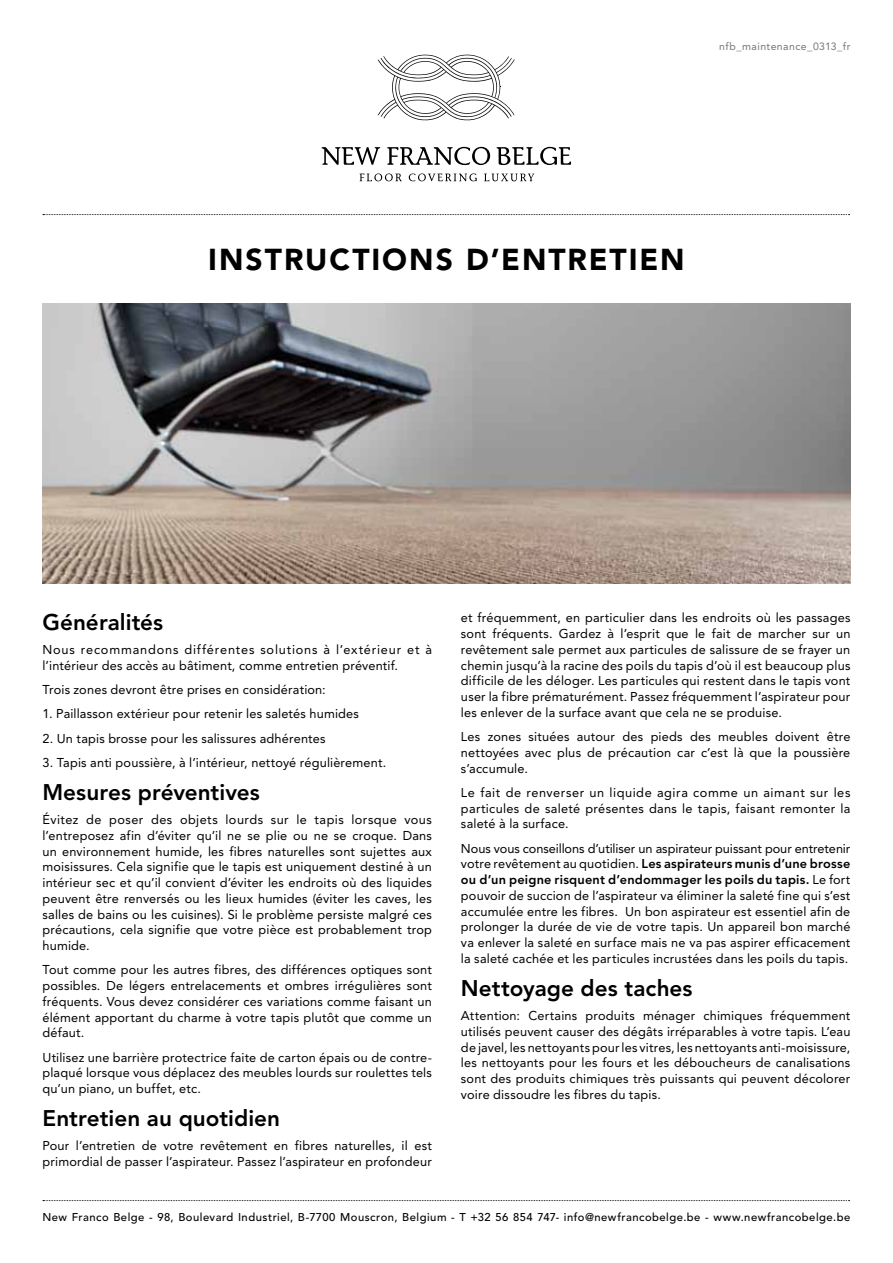
<style>
.page{position:relative;width:893px;height:1263px;background:#fff}
.page>*{position:absolute;margin:0;border:0;box-sizing:border-box;transform-origin:0 0}
.t1{font:900 30px "Avenir LT Std";letter-spacing:.065em;color:#000}
.t2{font:800 22.5px "Avenir LT Std";color:#000}
.t3{font:12.75px/15.8px "Avenir LT Std";letter-spacing:.015em;color:#000;text-align:justify}
.t4{font:500 11.25px "Avenir LT Std";letter-spacing:.045em;color:#000}
.t5{font:10.5px "Avenir LT Std";letter-spacing:.04em;color:#757474}
.s1{font-weight:800}
</style>
<div class="page">
<svg style="left:321px;top:147px;width:59px;height:18px"></svg>
<svg style="left:496px;top:147px;width:75px;height:18px"></svg>
<svg style="left:387px;top:147px;width:103px;height:18px"></svg>
<svg style="left:359px;top:173px;width:43px;height:8px"></svg>
<svg style="left:409px;top:173px;width:68px;height:8px"></svg>
<svg style="left:484px;top:174px;width:50px;height:7px"></svg>
<svg style="left:378px;top:55px;width:137px;height:65px"></svg>
<svg style="left:43px;top:214px;width:807px;height:1px"></svg>
<img style="left:43px;top:303px;width:807px;height:281px">
<svg style="left:43px;top:1200px;width:807px;height:1px"></svg>
<p class="t5" style="left:719px;top:41px;width:133px">nfb_maintenance_0313_fr</p>
<h1 class="t1" style="left:208px;top:242px;width:478px">INSTRUCTIONS D’ENTRETIEN</h1>
<h2 class="t2" style="left:43px;top:609px;width:122px">Généralités</h2>
<p class="t3" style="left:43px;top:642px;width:391px">Nous recommandons différentes solutions à l’extérieur et à l’intérieur des accès au bâtiment, comme entretien préventif.</p>
<p class="t3" style="left:43px;top:682px;width:285px">Trois zones devront être prises en considération:</p>
<p class="t3" style="left:43px;top:706px;width:318px">1. Paillasson extérieur pour retenir les saletés humides</p>
<p class="t3" style="left:43px;top:730px;width:285px">2. Un tapis brosse pour les salissures adhérentes</p>
<p class="t3" style="left:43px;top:754px;width:345px">3. Tapis anti poussière, à l’intérieur, nettoyé régulièrement.</p>
<h2 class="t2" style="left:43px;top:779px;width:219px">Mesures préventives</h2>
<p class="t3" style="left:43px;top:812px;width:391px">Évitez de poser des objets lourds sur le tapis lorsque vous l’entreposez afin d’éviter qu’il ne se plie ou ne se croque. Dans un environnement humide, les fibres naturelles sont sujettes aux moisissures. Cela signifie que le tapis est uniquement destiné à un intérieur sec et qu’il convient d’éviter les endroits où des liquides peuvent être renversés ou les lieux humides (éviter les caves, les salles de bains ou les cuisines). Si le problème persiste malgré ces précautions, cela signifie que votre pièce est probablement trop humide.</p>
<p class="t3" style="left:43px;top:962px;width:391px">Tout comme pour les autres fibres, des différences optiques sont possibles. De légers entrelacements et ombres irrégulières sont fréquents. Vous devez considérer ces variations comme faisant un élément apportant du charme à votre tapis plutôt que comme un défaut.</p>
<p class="t3" style="left:43px;top:1049px;width:391px">Utilisez une barrière protectrice faite de carton épais ou de contre&shy;plaqué lorsque vous déplacez des meubles lourds sur roulettes tels qu’un piano, un buffet, etc.</p>
<h2 class="t2" style="left:43px;top:1105px;width:239px">Entretien au quotidien</h2>
<p class="t3" style="left:43px;top:1138px;width:391px">Pour l’entretien de votre revêtement en fibres naturelles, il est primordial de passer l’aspirateur. Passez l’aspirateur en profondeur</p>
<p class="t3" style="left:461px;top:610px;width:391px">et fréquemment, en particulier dans les endroits où les passages sont fréquents. Gardez à l’esprit que le fait de marcher sur un revêtement sale permet aux particules de salissure de se frayer un chemin jusqu’à la racine des poils du tapis d’où il est beaucoup plus difficile de les déloger. Les particules qui restent dans le tapis vont user la fibre prématurément. Passez fréquemment l’aspirateur pour les enlever de la surface avant que cela ne se produise.</p>
<p class="t3" style="left:461px;top:729px;width:391px">Les zones situées autour des pieds des meubles doivent être nettoyées avec plus de précaution car c’est là que la poussière s’accumule.</p>
<p class="t3" style="left:461px;top:785px;width:391px">Le fait de renverser un liquide agira comme un aimant sur les particules de saleté présentes dans le tapis, faisant remonter la saleté à la surface.</p>
<p class="t3" style="left:461px;top:840px;width:391px">Nous vous conseillons d’utiliser un aspirateur puissant pour entretenir votre revêtement au quotidien. <span class="s1">Les aspirateurs munis d’une brosse ou d’un peigne risquent d’endommager les poils du tapis.</span> Le fort pouvoir de succion de l’aspirateur va éliminer la saleté fine qui s’est accumulée entre les fibres. Un bon aspirateur est essentiel afin de prolonger la durée de vie de votre tapis. Un appareil bon marché va enlever la saleté en surface mais ne va pas aspirer efficacement la saleté cachée et les particules incrustées dans les poils du tapis.</p>
<h2 class="t2" style="left:461px;top:975px;width:233px">Nettoyage des taches</h2>
<p class="t3" style="left:461px;top:1008px;width:391px">Attention: Certains produits ménager chimiques fréquemment utilisés peuvent causer des dégâts irréparables à votre tapis. L’eau de javel, les nettoyants pour les vitres, les nettoyants anti-moisissure, les nettoyants pour les fours et les déboucheurs de canalisations sont des produits chimiques très puissants qui peuvent décolorer voire dissoudre les fibres du tapis.</p>
<p class="t4" style="left:43px;top:1210px;width:809px">New Franco Belge - 98, Boulevard Industriel, B-7700 Mouscron, Belgium - T +32 56 854 747- info@newfrancobelge.be - www.newfrancobelge.be</p>
</div>
